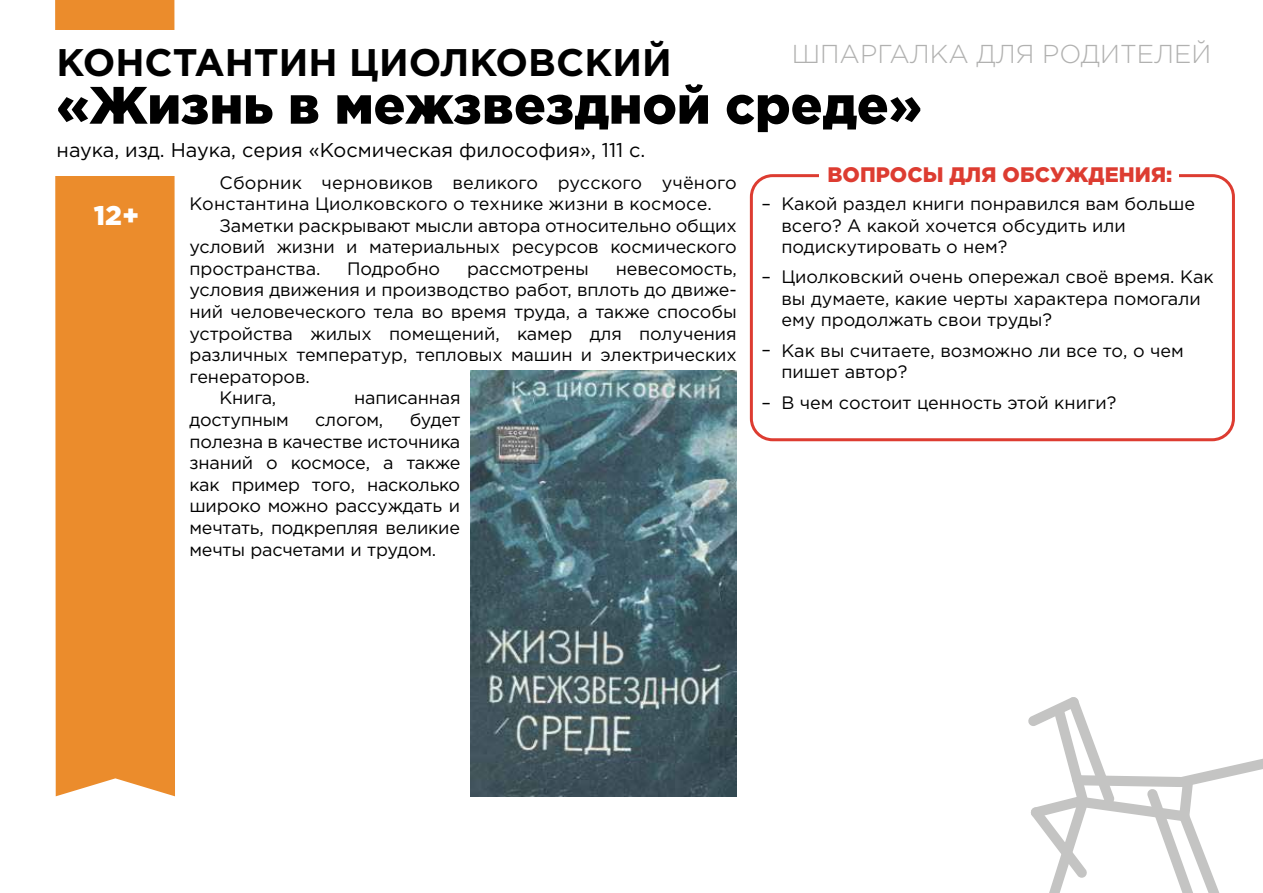
<style>
.page{position:relative;width:1263px;height:893px;background:#fff}
.page>*{position:absolute;margin:0;border:0;box-sizing:border-box;transform-origin:0 0}
.t1{font:900 52.65px "Gotham Pro";color:#000}
.t2{font:700 38.4px "Gotham Pro";color:#000}
.t3{font:900 27px "Gotham Pro";color:#fff}
.t4{font:300 25.8px "Gotham Pro";color:#b1b1b0}
.t5{font:900 21px "Gotham Pro";color:#dd3c31}
.t6{font:19.95px "Gotham Pro";color:#000}
.t7{font:18px/21.6px "Gotham Pro";letter-spacing:-.005em;color:#000}
</style>
<div class="page">
<div style="left:750px;top:174px;width:485px;height:267px;border:3px solid #dd3c31;border-radius:21px"></div>
<div style="left:820px;top:159px;width:359px;height:34px;background:#fff"></div>
<div style="left:55px;top:0;width:120px;height:796px;background:#eb8c2c"></div>
<div style="left:53px;top:31px;width:125px;height:145px;background:#fff"></div>
<svg style="left:1028px;top:697px;width:235px;height:196px"></svg>
<img style="left:471px;top:371px;width:266px;height:425px">
<h2 class="t2" style="left:57px;top:40px;width:617px">КОНСТАНТИН ЦИОЛКОВСКИЙ</h2>
<h3 class="t4" style="left:792px;top:40px;width:421px">ШПАРГАЛКА ДЛЯ РОДИТЕЛЕЙ</h3>
<h1 class="t1" style="left:57px;top:75px;width:867px">«Жизнь в межзвездной среде»</h1>
<p class="t6" style="left:57px;top:139px;width:590px">наука, изд. Наука, серия «Космическая философия», 111 с.</p>
<p class="t7" style="left:189px;top:171px;width:549px;text-indent:30px">Сборник черновиков великого русского учёного<br>Константина Циолковского о технике жизни в космосе.</p>
<p class="t7" style="left:189px;top:215px;width:549px;text-align:justify;text-indent:30px">Заметки раскрывают мысли автора относительно общих условий жизни и материальных ресурсов космического пространства.</p>
<h3 class="t3" style="left:94px;top:200px;width:47px">12+</h3>
<p class="t7" style="left:347px;top:258px;width:95px">Подробно</p>
<p class="t7" style="left:467px;top:258px;width:123px">рассмотрены</p>
<p class="t7" style="left:616px;top:258px;width:123px">невесомость,</p>
<p class="t7" style="left:189px;top:279px;width:549px">условия движения и производство работ, вплоть до движе-</p>
<p class="t7" style="left:189px;top:301px;width:549px">ний человеческого тела во время труда, а также способы</p>
<p class="t7" style="left:189px;top:322px;width:549px">устройства жилых помещений, камер для получения</p>
<p class="t7" style="left:189px;top:344px;width:549px">различных температур, тепловых машин и электрических</p>
<p class="t7" style="left:189px;top:366px;width:122px">генераторов.</p>
<p class="t7" style="left:219px;top:387px;width:58px">Книга,</p>
<p class="t7" style="left:354px;top:387px;width:108px">написанная</p>
<p class="t7" style="left:189px;top:409px;width:101px">доступным</p>
<p class="t7" style="left:315px;top:409px;width:70px">слогом,</p>
<p class="t7" style="left:189px;top:409px;width:272px;text-align:justify;text-indent:220px">будет полезна в качестве источника знаний о космосе, а также как пример того, насколько широко можно рассуждать и мечтать, подкрепляя великие мечты расчетами и трудом.</p>
<p class="t7" style="left:761px;top:193px;width:11px">–</p>
<p class="t7" style="left:761px;top:266px;width:11px">–</p>
<p class="t7" style="left:761px;top:339px;width:11px">–</p>
<p class="t7" style="left:761px;top:392px;width:11px">–</p>
<p class="t5" style="left:827px;top:162px;width:346px">ВОПРОСЫ ДЛЯ ОБСУЖДЕНИЯ:</p>
<p class="t7" style="left:781px;top:193px;width:415px">Какой раздел книги понравился вам больше всего? А какой хочется обсудить или подискутировать о нем?</p>
<p class="t7" style="left:781px;top:266px;width:434px">Циолковский очень опережал своё время. Как вы думаете, какие черты характера помогали ему продолжать свои труды?</p>
<p class="t7" style="left:781px;top:339px;width:404px">Как вы считаете, возможно ли все то, о чем пишет автор?</p>
<p class="t7" style="left:781px;top:391px;width:336px">В чем состоит ценность этой книги?</p>
</div>
